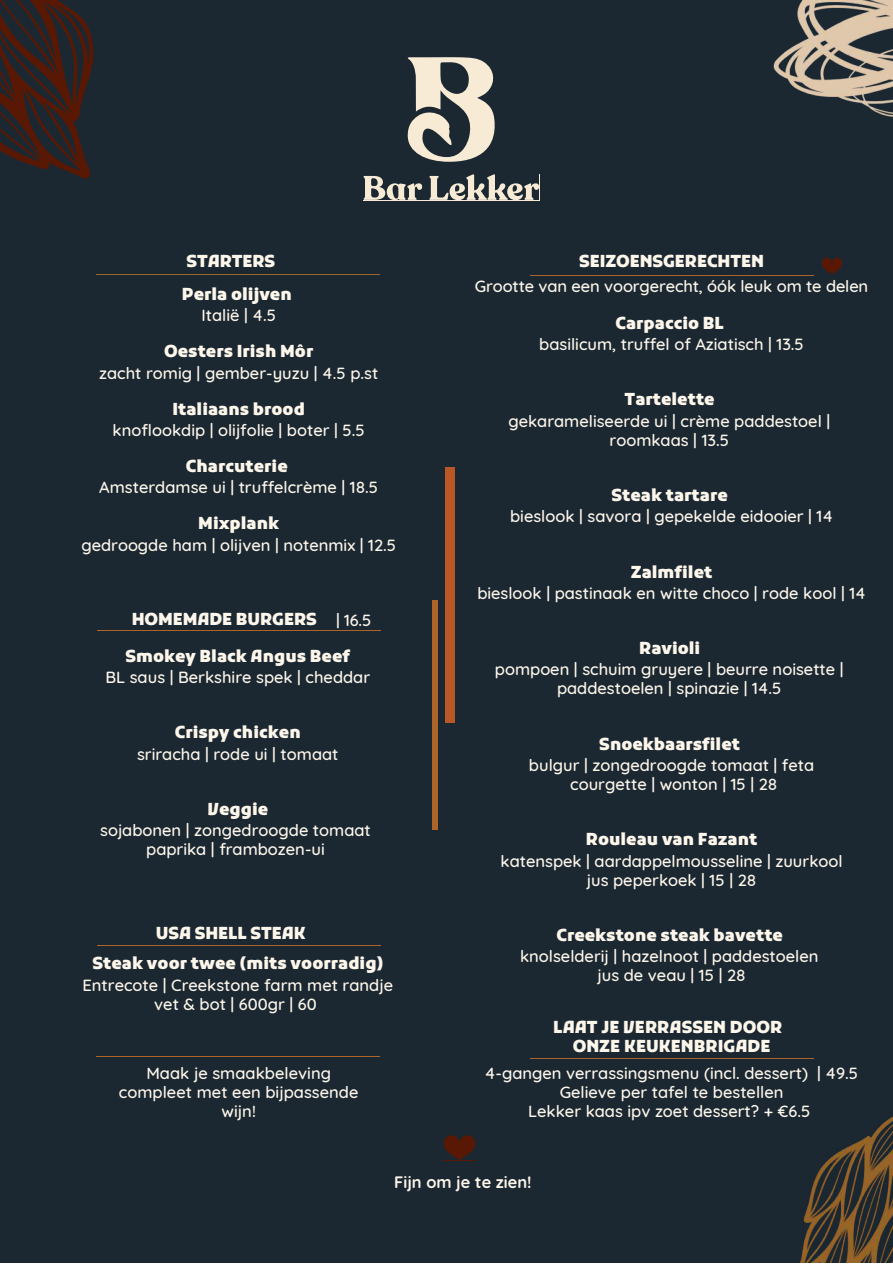
<style>
.page{position:relative;width:893px;height:1264px;background:#fff}
.page>*{position:absolute;margin:0;border:0;box-sizing:border-box;transform-origin:0 0}
.t1{font:500 16.5px/19px "Quicksand";color:#fdf6eb;text-align:center}
.t2{font:900 16.5px/19px "Kufam";color:#fdf6eb;text-align:center}
.t3{font:700 16.5px "Quicksand";color:#fdf6eb}
</style>
<div class="page">
<div style="left:0;top:0;width:892px;height:1262px;background:#1b2831"></div>
<svg style="left:0;top:0;width:94px;height:179px"></svg>
<hr style="left:96px;top:274px;width:284px;height:1px;background:#986629">
<svg style="left:443px;top:1135px;width:32px;height:25px"></svg>
<div style="left:445px;top:467px;width:10px;height:255px;background:#b95727"></div>
<div style="left:432px;top:600px;width:5px;height:229px;background:#ac6428"></div>
<svg style="left:363px;top:174px;width:176px;height:26px"></svg>
<svg style="left:407px;top:57px;width:88px;height:105px;fill:#f8ebd6"></svg>
<hr style="left:96px;top:1056px;width:284px;height:1px;background:#ac6428">
<img style="left:800px;top:1117px;width:92px;height:145px">
<img style="left:773px;top:0;width:119px;height:117px">
<svg style="left:822px;top:258px;width:20px;height:16px"></svg>
<hr style="left:529px;top:1058px;width:284px;height:1px;background:#ac6428">
<hr style="left:97px;top:630px;width:283px;height:1px;background:#ac6428">
<hr style="left:97px;top:945px;width:283px;height:1px;background:#ac6428">
<hr style="left:529px;top:275px;width:284px;height:1px;background:#ac6428">
<p class="t2" style="left:186px;top:253px;width:90px">STARTERS</p>
<p class="t2" style="left:182px;top:286px;width:111px">Perla olijven</p>
<p class="t1" style="left:201px;top:305px;width:76px">Italië | 4.5</p>
<p class="t2" style="left:164px;top:343px;width:151px">Oesters Irish Môr</p>
<p class="t1" style="left:99px;top:363px;width:280px">zacht romig | gember-yuzu | 4.5 p.st</p>
<p class="t2" style="left:172px;top:401px;width:134px">Italiaans brood</p>
<p class="t1" style="left:113px;top:420px;width:254px">knoflookdip | olijfolie | boter | 5.5</p>
<p class="t2" style="left:186px;top:458px;width:103px">Charcuterie</p>
<p class="t1" style="left:99px;top:477px;width:280px">Amsterdamse ui | truffelcrème | 18.5</p>
<p class="t2" style="left:198px;top:515px;width:82px">Mixplank</p>
<p class="t1" style="left:81px;top:535px;width:316px">gedroogde ham | olijven | notenmix | 12.5</p>
<p class="t2" style="left:132px;top:611px;width:186px">HOMEMADE BURGERS</p>
<p class="t1" style="left:336px;top:610px;width:37px">| 16.5</p>
<p class="t2" style="left:125px;top:648px;width:226px">Smokey Black Angus Beef</p>
<p class="t1" style="left:105px;top:667px;width:266px">BL saus | Berkshire spek | cheddar</p>
<p class="t2" style="left:175px;top:724px;width:127px">Crispy chicken</p>
<p class="t1" style="left:137px;top:744px;width:203px">sriracha | rode ui | tomaat</p>
<p class="t2" style="left:207px;top:801px;width:62px">Veggie</p>
<p class="t1" style="left:100px;top:820px;width:272px">sojabonen | zongedroogde tomaat paprika | frambozen-ui</p>
<p class="t2" style="left:156px;top:925px;width:151px">USA SHELL STEAK</p>
<p class="t2" style="left:92px;top:955px;width:292px">Steak voor twee (mits voorradig)</p>
<p class="t1" style="left:82px;top:974px;width:312px">Entrecote | Creekstone farm met randje vet &amp; bot | 600gr | 60</p>
<p class="t1" style="left:119px;top:1062px;width:241px">Maak je smaakbeleving compleet met een bijpassende wijn!</p>
<p class="t2" style="left:579px;top:253px;width:186px">SEIZOENSGERECHTEN</p>
<p class="t1" style="left:475px;top:276px;width:395px">Grootte van een voorgerecht, óók leuk om te delen</p>
<p class="t2" style="left:615px;top:315px;width:110px">Carpaccio BL</p>
<p class="t1" style="left:539px;top:334px;width:266px">basilicum, truffel of Aziatisch | 13.5</p>
<p class="t2" style="left:624px;top:392px;width:92px">Tartelette</p>
<p class="t1" style="left:508px;top:411px;width:323px">gekarameliseerde ui | crème paddestoel | roomkaas | 13.5</p>
<p class="t2" style="left:611px;top:487px;width:118px">Steak tartare</p>
<p class="t1" style="left:510px;top:506px;width:324px">bieslook | savora | gepekelde eidooier | 14</p>
<p class="t2" style="left:630px;top:564px;width:83px">Zalmfilet</p>
<p class="t1" style="left:477px;top:583px;width:390px">bieslook | pastinaak en witte choco | rode kool | 14</p>
<p class="t2" style="left:639px;top:640px;width:63px">Ravioli</p>
<p class="t1" style="left:495px;top:659px;width:350px">pompoen | schuim gruyere | beurre noisette | paddestoelen | spinazie | 14.5</p>
<p class="t2" style="left:599px;top:736px;width:142px">Snoekbaarsfilet</p>
<p class="t1" style="left:529px;top:755px;width:287px">bulgur | zongedroogde tomaat | feta courgette | wonton | 15 | 28</p>
<p class="t2" style="left:585px;top:831px;width:173px">Rouleau van Fazant</p>
<p class="t1" style="left:500px;top:850px;width:343px">katenspek | aardappelmousseline | zuurkool jus peperkoek | 15 | 28</p>
<p class="t2" style="left:556px;top:927px;width:228px">Creekstone steak bavette</p>
<p class="t1" style="left:520px;top:946px;width:300px">knolselderij | hazelnoot | paddestoelen jus de veau | 15 | 28</p>
<p class="t2" style="left:553px;top:1018px;width:230px">LAAT JE VERRASSEN DOOR<br>ONZE KEUKENBRIGADE</p>
<p class="t1" style="left:485px;top:1062px;width:375px">4-gangen verrassingsmenu (incl. dessert) | 49.5<br>Gelieve per tafel te bestellen<br>Lekker kaas ipv zoet dessert? + €6.5</p>
<p class="t3" style="left:394px;top:1171px;width:139px">Fijn om je te zien!</p>
</div>
